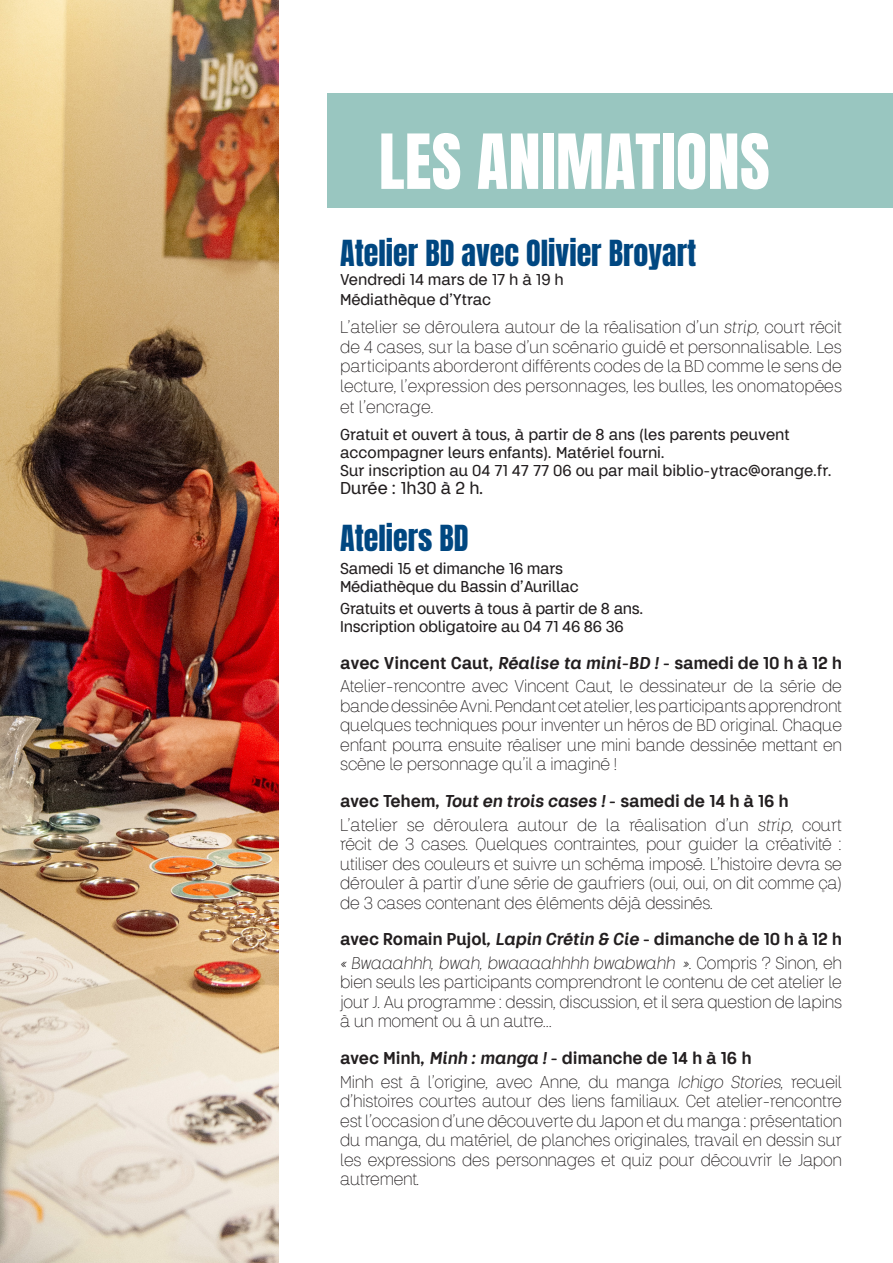
<style>
.page{position:relative;width:893px;height:1263px;background:#fff}
.page>*{position:absolute;margin:0;border:0;box-sizing:border-box;transform-origin:0 0}
.t1{font:64.5px "Anton";letter-spacing:.005em;color:#fff}
.t2{font:30px "Anton";color:#004781}
.t3{font:300 18px/19.5px "Keymer Radius";letter-spacing:-.01em;color:#231f20;text-align:justify}
.t4{font:700 18px "Keymer Radius";letter-spacing:-.01em;color:#231f20}
.t5{font:500 18px "Keymer Radius";color:#231f20}
.t6{font:500 16.5px/18px "Keymer Radius";letter-spacing:-.01em;color:#231f20}
.s1{font-style:italic}
</style>
<div class="page">
<img style="left:0;top:0;width:279px;height:1263px">
<div style="left:327px;top:94px;width:566px;height:114px;background:#95c4be"></div>
<p class="t1" style="left:379px;top:129px;width:392px">LES ANIMATIONS</p>
<p class="t2" style="left:340px;top:238px;width:358px">Atelier BD avec Olivier Broyart</p>
<p class="t6" style="left:340px;top:271px;width:225px">Vendredi 14 mars de 17 h à 19 h</p>
<p class="t6" style="left:340px;top:291px;width:152px">Médiathèque d’Ytrac</p>
<p class="t3" style="left:340px;top:318px;width:503px">L’atelier se déroulera autour de la réalisation d’un <span class="s1">strip,</span> court récit de 4 cases, sur la base d’un scénario guidé et personnalisable. Les participants aborderont différents codes de la BD comme le sens de lecture, l’expression des personnages, les bulles, les onomatopées</p>
<p class="t3" style="left:340px;top:398px;width:95px">et l’encrage.</p>
<p class="t6" style="left:340px;top:426px;width:451px">Gratuit et ouvert à tous, à partir de 8 ans (les parents peuvent accompagner leurs enfants). Matériel fourni.</p>
<p class="t6" style="left:340px;top:462px;width:493px">Sur inscription au 04 71 47 77 06 ou par mail biblio-ytrac@orange.fr.</p>
<p class="t5" style="left:340px;top:478px;width:145px">Durée : 1h30 à 2 h.</p>
<p class="t2" style="left:340px;top:524px;width:130px">Ateliers BD</p>
<p class="t6" style="left:340px;top:559px;width:225px">Samedi 15 et dimanche 16 mars</p>
<p class="t6" style="left:340px;top:577px;width:240px">Médiathèque du Bassin d’Aurillac</p>
<p class="t6" style="left:340px;top:600px;width:305px">Gratuits et ouverts à tous à partir de 8 ans.</p>
<p class="t6" style="left:340px;top:618px;width:285px">Inscription obligatoire au 04 71 46 86 36</p>
<p class="t4" style="left:340px;top:653px;width:503px">avec Vincent Caut, <span class="s1">Réalise ta mini-BD !</span> - samedi de 10 h à 12 h</p>
<p class="t3" style="left:340px;top:676px;width:503px">Atelier-rencontre avec Vincent Caut, le dessinateur de la série de bande dessinée Avni. Pendant cet atelier, les participants apprendront quelques techniques pour inventer un héros de BD original. Chaque enfant pourra ensuite réaliser une mini bande dessinée mettant en scène le personnage qu’il a imaginé !</p>
<p class="t4" style="left:340px;top:791px;width:450px">avec Tehem, <span class="s1">Tout en trois cases !</span> - samedi de 14 h à 16 h</p>
<p class="t3" style="left:340px;top:815px;width:503px">L’atelier se déroulera autour de la réalisation d’un <span class="s1">strip</span>, court récit de 3 cases. Quelques contraintes, pour guider la créativité : utiliser des couleurs et suivre un schéma imposé. L’histoire devra se dérouler à partir d’une série de gaufriers (oui, oui, on dit comme ça) de 3 cases contenant des éléments déjà dessinés.</p>
<p class="t4" style="left:340px;top:929px;width:503px">avec Romain Pujol<span class="s1">, Lapin Crétin &amp; Cie</span> - dimanche de 10 h à 12 h</p>
<p class="t3" style="left:340px;top:953px;width:503px"><span class="s1">« Bwaaahhh, bwah, bwaaaahhhh bwabwahh ».</span> Compris ? Sinon, eh bien seuls les participants comprendront le contenu de cet atelier le jour J. Au programme : dessin, discussion, et il sera question de lapins à un moment ou à un autre...</p>
<p class="t4" style="left:340px;top:1048px;width:413px">avec Minh, <span class="s1">Minh : manga !</span> - dimanche de 14 h à 16 h</p>
<p class="t3" style="left:340px;top:1072px;width:503px">Minh est à l’origine, avec Anne, du manga <span class="s1">Ichigo Stories</span>, recueil d’histoires courtes autour des liens familiaux. Cet atelier-rencontre est l’occasion d’une découverte du Japon et du manga : présentation du manga, du matériel, de planches originales, travail en dessin sur les expressions des personnages et quiz pour découvrir le Japon autrement.</p>
</div>
